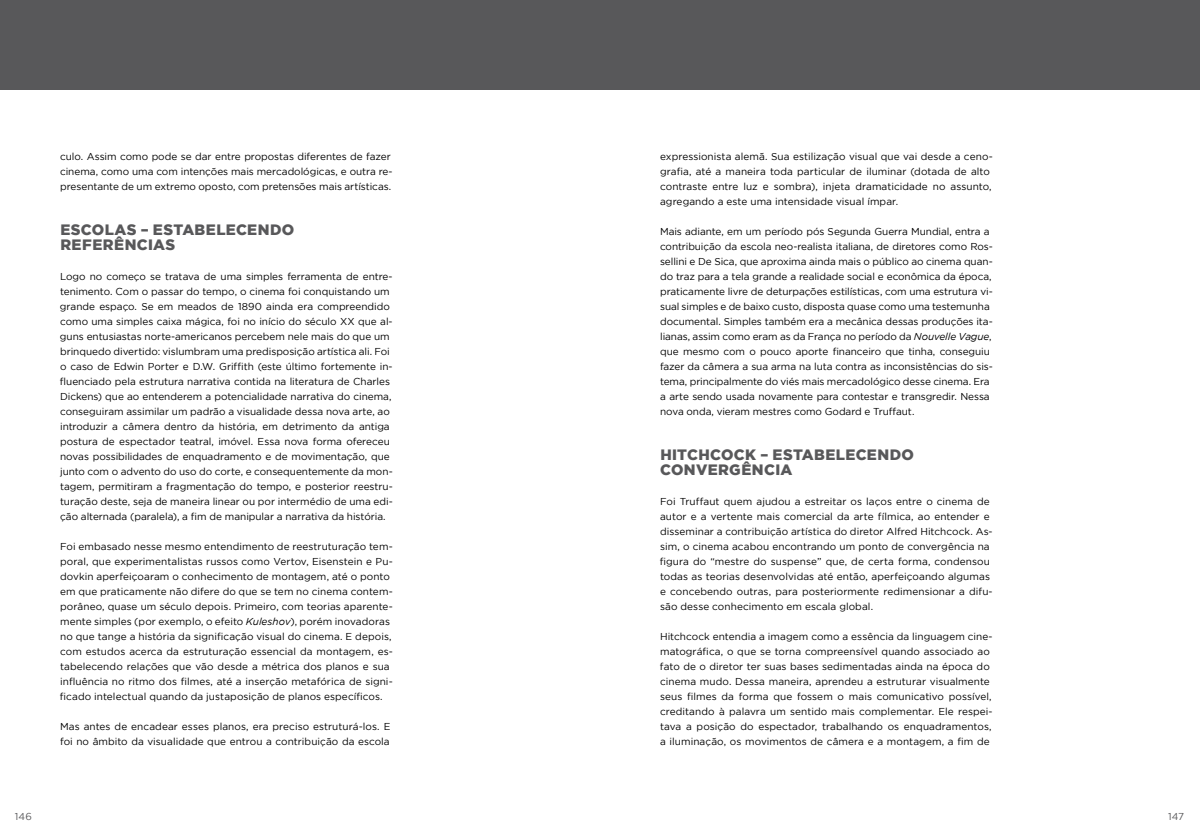
<style>
.page{position:relative;width:1200px;height:840px;background:#fff}
.page>*{position:absolute;margin:0;border:0;box-sizing:border-box;transform-origin:0 0}
.t1{font:900 15px/15px "Gotham";letter-spacing:.02em;color:#58585a}
.t2{font:10px/15px "Gotham";color:#000}
.t3{font:10px "Gotham";letter-spacing:.005em;color:#58585a}
.s1{font-style:italic}
</style>
<div class="page">
<div style="left:0;top:0;width:600px;height:90px;background:#58585a"></div>
<div style="left:600px;top:0;width:600px;height:90px;background:#58585a"></div>
<p class="t2" style="left:60px;top:149px;width:334px">culo. Assim como pode se dar entre propostas diferentes de fazer cinema, como uma com intenções mais mercadológicas, e outra re&shy;presentante de um extremo oposto, com pretensões mais artísticas.</p>
<h1 class="t1" style="left:60px;top:222px;width:235px">ESCOLAS – ESTABELECENDO<br>REFERÊNCIAS</h1>
<p class="t2" style="left:60px;top:269px;width:334px">Logo no começo se tratava de uma simples ferramenta de entre&shy;tenimento. Com o passar do tempo, o cinema foi conquistando um grande espaço. Se em meados de 1890 ainda era compreendido como uma simples caixa mágica, foi no início do século XX que al&shy;guns entusiastas norte-americanos percebem nele mais do que um brinquedo divertido: vislumbram uma predisposição artística ali. Foi o caso de Edwin Porter e D.W. Griffith (este último fortemente in&shy;fluenciado pela estrutura narrativa contida na literatura de Charles Dickens) que ao entenderem a potencialidade narrativa do cinema, conseguiram assimilar um padrão a visualidade dessa nova arte, ao introduzir a câmera dentro da história, em detrimento da antiga postura de espectador teatral, imóvel. Essa nova forma ofereceu novas possibilidades de enquadramento e de movimentação, que junto com o advento do uso do corte, e consequentemente da mon&shy;tagem, permitiram a fragmentação do tempo, e posterior reestru&shy;turação deste, seja de maneira linear ou por intermédio de uma edi&shy;ção alternada (paralela), a fim de manipular a narrativa da história.</p>
<p class="t2" style="left:60px;top:539px;width:334px">Foi embasado nesse mesmo entendimento de reestruturação tem&shy;poral, que experimentalistas russos como Vertov, Eisenstein e Pu&shy;dovkin aperfeiçoaram o conhecimento de montagem, até o ponto em que praticamente não difere do que se tem no cinema contem&shy;porâneo, quase um século depois. Primeiro, com teorias aparente&shy;mente simples (por exemplo, o efeito <span class="s1">Kuleshov</span>), porém inovadoras no que tange a história da significação visual do cinema. E depois, com estudos acerca da estruturação essencial da montagem, es&shy;tabelecendo relações que vão desde a métrica dos planos e sua influência no ritmo dos filmes, até a inserção metafórica de signi&shy;ficado intelectual quando da justaposição de planos específicos.</p>
<p class="t2" style="left:60px;top:719px;width:332px">Mas antes de encadear esses planos, era preciso estruturá-los. E foi no âmbito da visualidade que entrou a contribuição da escola</p>
<p class="t2" style="left:660px;top:149px;width:334px">expressionista alemã. Sua estilização visual que vai desde a ceno&shy;grafia, até a maneira toda particular de iluminar (dotada de alto contraste entre luz e sombra), injeta dramaticidade no assunto, agregando a este uma intensidade visual ímpar.</p>
<p class="t2" style="left:660px;top:224px;width:334px">Mais adiante, em um período pós Segunda Guerra Mundial, entra a contribuição da escola neo-realista italiana, de diretores como Ros&shy;sellini e De Sica, que aproxima ainda mais o público ao cinema quan&shy;do traz para a tela grande a realidade social e econômica da época, praticamente livre de deturpações estilísticas, com uma estrutura vi&shy;sual simples e de baixo custo, disposta quase como uma testemunha documental. Simples também era a mecânica dessas produções ita&shy;lianas, assim como eram as da França no período da <span class="s1">Nouvelle Vague</span>, que mesmo com o pouco aporte financeiro que tinha, conseguiu fazer da câmera a sua arma na luta contra as inconsistências do sis&shy;tema, principalmente do viés mais mercadológico desse cinema. Era a arte sendo usada novamente para contestar e transgredir. Nessa nova onda, vieram mestres como Godard e Truffaut.</p>
<h1 class="t1" style="left:660px;top:447px;width:255px">HITCHCOCK – ESTABELECENDO<br>CONVERGÊNCIA</h1>
<p class="t2" style="left:660px;top:494px;width:334px">Foi Truffaut quem ajudou a estreitar os laços entre o cinema de autor e a vertente mais comercial da arte fílmica, ao entender e disseminar a contribuição artística do diretor Alfred Hitchcock. As&shy;sim, o cinema acabou encontrando um ponto de convergência na figura do “mestre do suspense” que, de certa forma, condensou todas as teorias desenvolvidas até então, aperfeiçoando algumas e concebendo outras, para posteriormente redimensionar a difu&shy;são desse conhecimento em escala global.</p>
<p class="t2" style="left:660px;top:629px;width:334px">Hitchcock entendia a imagem como a essência da linguagem cine&shy;matográfica, o que se torna compreensível quando associado ao fato de o diretor ter suas bases sedimentadas ainda na época do cinema mudo. Dessa maneira, aprendeu a estruturar visualmente seus filmes da forma que fossem o mais comunicativo possível, creditando à palavra um sentido mais complementar. Ele respei&shy;tava a posição do espectador, trabalhando os enquadramentos, a iluminação, os movimentos de câmera e a montagem, a fim de</p>
<p class="t3" style="left:15px;top:811px;width:19px">146</p>
<p class="t3" style="left:1168px;top:811px;width:17px">147</p>
</div>
